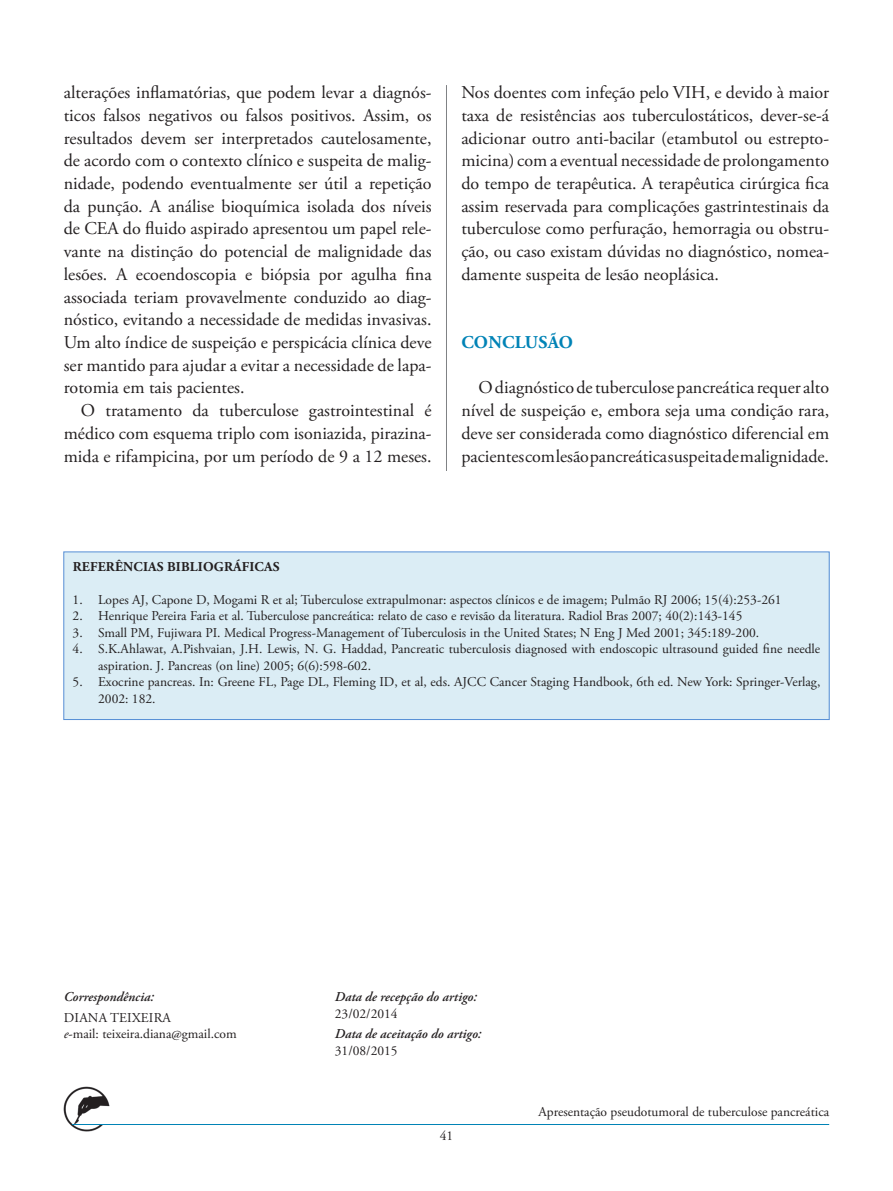
<style>
.page{position:relative;width:893px;height:1191px;background:#fff}
.page>*{position:absolute;margin:0;border:0;box-sizing:border-box;transform-origin:0 0}
.Texto_colunas{font:18px/22.6px "Adobe Garamond Pro";color:#231f20;text-align:justify}
.TITULOS{font:700 18px "Adobe Garamond Pro";letter-spacing:.015em;color:#0083b6}
.Texto_colunas-2{font:13.5px/16.5px "Adobe Garamond Pro";color:#231f20}
._04_Grau_Academico{font:italic 600 13.5px "Adobe Garamond Pro";color:#231f20}
._04_Grau_Academico-2{font:13.5px "Adobe Garamond Pro";color:#231f20}
.Texto_colunas-3{font:700 13.5px "Adobe Garamond Pro";letter-spacing:.015em;color:#231f20}
._04_Grau_Academico-3{font:13.5px "Adobe Garamond";color:#231f20}
.s1{font-style:italic}
</style>
<div class="page">
<hr style="left:446px;top:85px;width:1px;height:969px;background:#808285">
<img style="left:64px;top:1086px;width:45px;height:45px">
<hr style="left:72px;top:1124px;width:757px;height:1px;background:#0083b6">
<div style="left:403px;top:471px;width:80px;height:599px;background:#fff"></div>
<div style="left:64px;top:552px;width:765px;height:167px;background:#dbedf5"></div>
<div style="left:63px;top:551px;width:767px;height:169px;border:1px solid #558ed5"></div>
<p class="Texto_colunas" style="left:64px;top:82px;width:369px">alterações inflamatórias, que podem levar a diagnós&shy;ticos falsos negativos ou falsos positivos. Assim, os resultados devem ser interpretados cautelosamente, de acordo com o contexto clínico e suspeita de malig&shy;nidade, podendo eventualmente ser útil a repetição da punção. A análise bioquímica isolada dos níveis de CEA do fluido aspirado apresentou um papel rele&shy;vante na distinção do potencial de malignidade das lesões. A ecoendoscopia e biópsia por agulha fina associada teriam provavelmente conduzido ao diag&shy;nóstico, evitando a necessidade de medidas invasivas.<br>Um alto índice de suspeição e perspicácia clínica deve ser mantido para ajudar a evitar a necessidade de lapa&shy;rotomia em tais pacientes.</p>
<p class="Texto_colunas" style="left:64px;top:400px;width:369px;text-indent:17px">O tratamento da tuberculose gastrointestinal é médico com esquema triplo com isoniazida, pirazina&shy;mida e rifampicina, por um período de 9 a 12 meses.</p>
<p class="Texto_colunas" style="left:461px;top:82px;width:369px">Nos doentes com infeção pelo VIH, e devido à maior taxa de resistências aos tuberculostáticos, dever-se-á adicionar outro anti-bacilar (etambutol ou estrepto&shy;micina) com a eventual necessidade de prolongamento do tempo de terapêutica. A terapêutica cirúrgica fica assim reservada para complicações gastrintestinais da tuberculose como perfuração, hemorragia ou obstru&shy;ção, ou caso existam dúvidas no diagnóstico, nomea&shy;damente suspeita de lesão neoplásica.</p>
<p class="TITULOS" style="left:461px;top:332px;width:113px">CONCLUSÃO</p>
<p class="Texto_colunas" style="left:461px;top:377px;width:369px;text-indent:17px">O diagnóstico de tuberculose pancreática requer alto nível de suspeição e, embora seja uma condição rara, deve ser considerada como diagnóstico diferencial em pacientes com lesão pancreática suspeita de malignidade.</p>
<p class="Texto_colunas-3" style="left:73px;top:558px;width:208px">REFERÊNCIAS BIBLIOGRÁFICAS</p>
<p class="Texto_colunas-2" style="left:73px;top:591px;width:710px">1. Lopes AJ, Capone D, Mogami R et al; Tuberculose extrapulmonar: aspectos clínicos e de imagem; Pulmão RJ 2006; 15(4):253-261</p>
<p class="Texto_colunas-2" style="left:73px;top:608px;width:671px">2. Henrique Pereira Faria et al. Tuberculose pancreática: relato de caso e revisão da literatura. Radiol Bras 2007; 40(2):143-145</p>
<p class="Texto_colunas-2" style="left:73px;top:624px;width:688px">3. Small PM, Fujiwara PI. Medical Progress-Management of Tuberculosis in the United States; N Eng J Med 2001; 345:189-200.</p>
<p class="Texto_colunas-2" style="left:98px;top:641px;width:724px;text-indent:-26px">4. S.K.Ahlawat, A.Pishvaian, J.H. Lewis, N. G. Haddad, Pancreatic tuberculosis diagnosed with endoscopic ultrasound guided fine needle aspiration. J. Pancreas (on line) 2005; 6(6):598-602.</p>
<p class="Texto_colunas-2" style="left:98px;top:674px;width:724px;text-indent:-26px">5. Exocrine pancreas. In: Greene FL, Page DL, Fleming ID, et al, eds. AJCC Cancer Staging Handbook, 6th ed. New York: Springer-Verlag,<br>2002: 182.</p>
<p class="_04_Grau_Academico" style="left:64px;top:989px;width:92px">Correspondência:</p>
<p class="Texto_colunas-2" style="left:64px;top:1009px;width:109px">DIANA TEIXEIRA</p>
<p class="_04_Grau_Academico-2" style="left:64px;top:1026px;width:174px"><span class="s1">e</span>-mail: teixeira.diana@gmail.com</p>
<p class="_04_Grau_Academico" style="left:335px;top:989px;width:143px">Data de recepção do artigo:</p>
<p class="_04_Grau_Academico-3" style="left:335px;top:1006px;width:64px">23/02/2014</p>
<p class="_04_Grau_Academico" style="left:335px;top:1026px;width:148px">Data de aceitação do artigo:</p>
<p class="_04_Grau_Academico-3" style="left:335px;top:1043px;width:64px">31/08/2015</p>
<p class="Texto_colunas-2" style="left:440px;top:1127px;width:12px">44</p>
<p class="Texto_colunas-2" style="left:539px;top:1103px;width:292px">Apresentação pseudotumoral de tuberculose pancreática</p>
</div>
